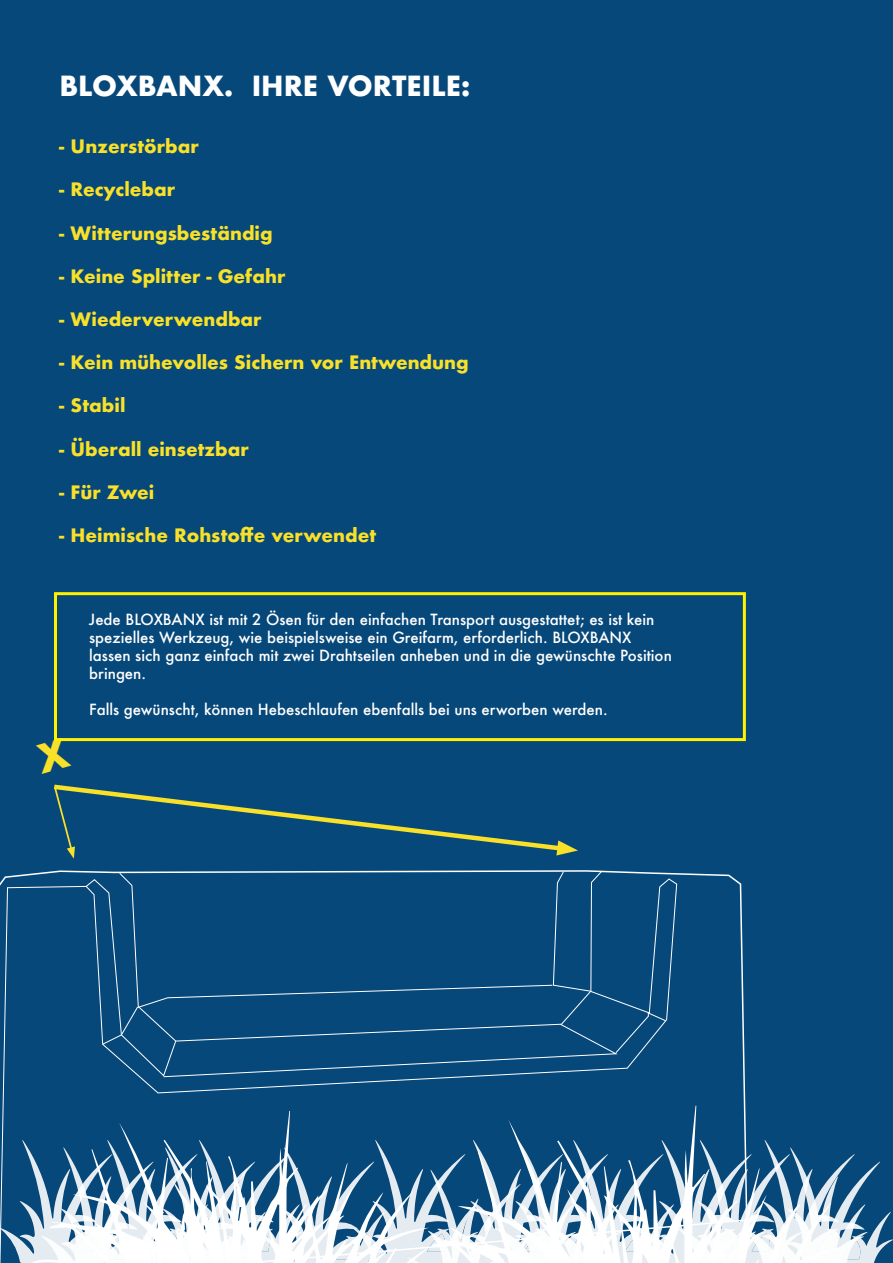
<style>
.page{position:relative;width:893px;height:1263px;background:#07487a}
.page>*{position:absolute;margin:0;border:0;box-sizing:border-box;transform-origin:0 0}
.t1{font:700 27px "Futura";color:#fff}
.t2{font:700 18px "Futura";color:#f9e129}
.t3{font:500 15px/18px "Futura";color:#fff}
</style>
<div class="page">
<svg style="left:0;top:871px;width:677px;height:269px"></svg>
<svg style="left:84px;top:879px;width:583px;height:198px"></svg>
<svg style="left:410px;top:1106px;width:336px;height:34px"></svg>
<svg style="left:30px;top:1111px;width:399px;height:29px"></svg>
<svg style="left:0;top:1140px;width:893px;height:123px"></svg>
<svg style="left:54px;top:784px;width:524px;height:75px"></svg>
<div style="left:54px;top:592px;width:692px;height:149px;border:3px solid #fff101"></div>
<svg style="left:54px;top:737px;width:17px;height:5px"></svg>
<h1 class="t1" style="left:60px;top:68px;width:412px">BLOXBANX. IHRE VORTEILE:</h1>
<p class="t2" style="left:59px;top:135px;width:141px">- Unzerstörbar</p>
<p class="t2" style="left:59px;top:178px;width:117px">- Recyclebar</p>
<p class="t2" style="left:59px;top:221px;width:215px">- Witterungsbeständig</p>
<p class="t2" style="left:59px;top:264px;width:228px">- Keine Splitter - Gefahr</p>
<p class="t2" style="left:59px;top:308px;width:204px">- Wiederverwendbar</p>
<p class="t2" style="left:59px;top:351px;width:411px">- Kein mühevolles Sichern vor Entwendung</p>
<p class="t2" style="left:59px;top:394px;width:68px">- Stabil</p>
<p class="t2" style="left:59px;top:437px;width:191px">- Überall einsetzbar</p>
<p class="t2" style="left:59px;top:480px;width:96px">- Für Zwei</p>
<p class="t2" style="left:59px;top:522px;width:318px">- Heimische Rohstoffe verwendet</p>
<p class="t3" style="left:89px;top:611px;width:584px">Jede BLOXBANX ist mit 2 Ösen für den einfachen Transport ausgestattet; es ist kein spezielles Werkzeug, wie beispielsweise ein Greifarm, erforderlich. BLOXBANX lassen sich ganz einfach mit zwei Drahtseilen anheben und in die gewünschte Position bringen.</p>
<p class="t3" style="left:89px;top:701px;width:520px">Falls gewünscht, können Hebeschlaufen ebenfalls bei uns erworben werden.</p>
</div>
